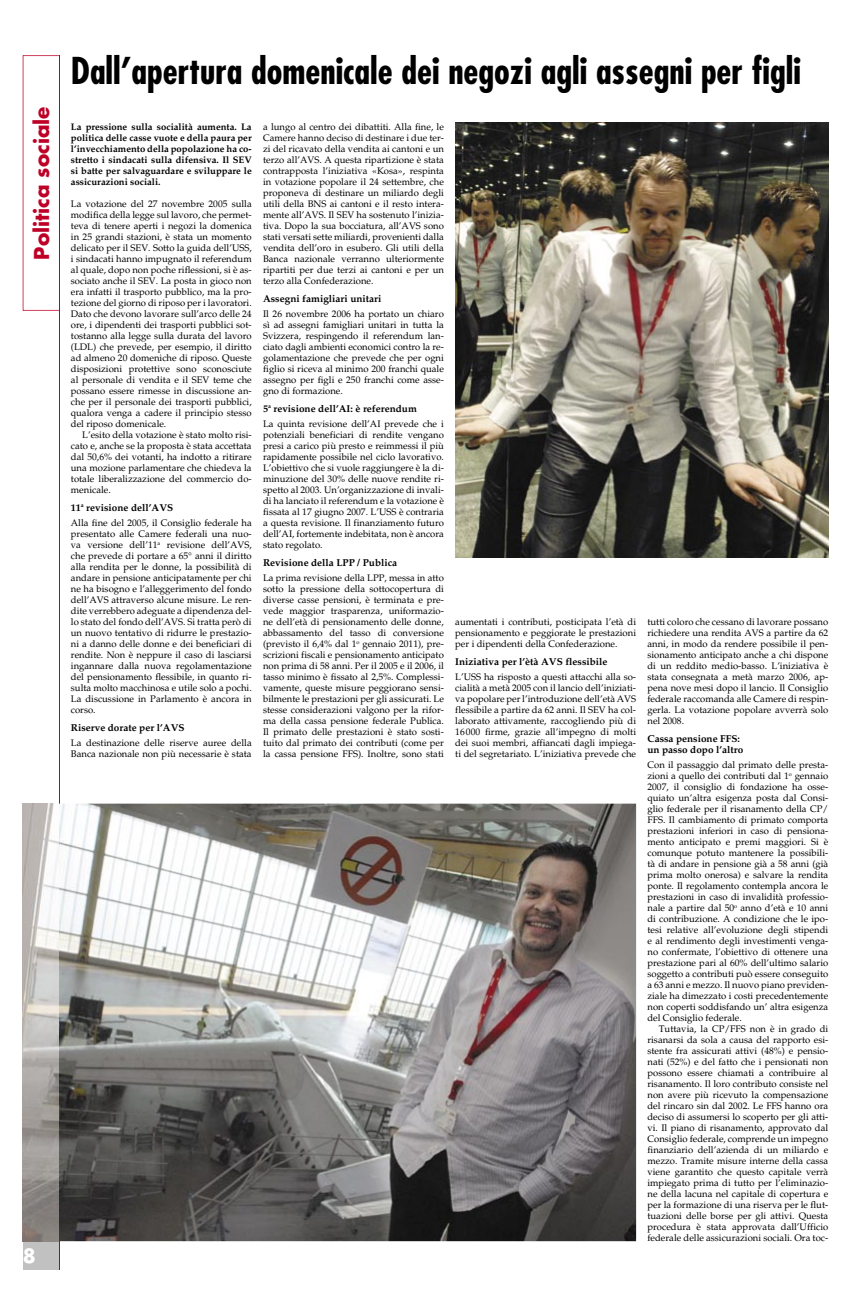
<style>
.page{position:relative;width:851px;height:1309px;background:#fff}
.page>*{position:absolute;margin:0;border:0;box-sizing:border-box;transform-origin:0 0}
.t1{font:700 condensed 36px "Futura";color:#000}
.t2{font:700 20px "Futura";color:#be0027}
.t3{font:700 19px "Futura";color:#fff}
.t4{font:700 10px/11px "Palatino";color:#000}
.t5{font:9.5px/11px "Palatino";color:#000;text-align:justify}
.t6{font:700 9.5px/11px "Palatino";color:#000;text-align:justify}
</style>
<div class="page">
<div style="left:23px;top:1240px;width:37px;height:29px;background:#c1c1c1"></div>
<hr style="left:59px;top:55px;width:1px;height:1214px;background:#be0027">
<svg style="left:23px;top:55px;width:36px;height:255px"></svg>
<img style="left:455px;top:122px;width:373px;height:435px">
<img style="left:59px;top:803px;width:577px;height:437px">
<img style="left:23px;top:803px;width:36px;height:437px">
<h2 class="t2" style="left:28px;top:259px;width:155px;rotate:-90deg">Politica sociale</h2>
<h3 class="t3" style="left:23px;top:1242px;width:15px">8</h3>
<h1 class="t1" style="left:71px;top:48px;width:731px">Dall’apertura domenicale dei negozi agli assegni per figli</h1>
<p class="t5" style="left:263px;top:121px;width:182px">a lungo al centro dei dibattiti. Alla fine, le Camere hanno deciso di destinare i due ter&shy;zi del ricavato della vendita ai cantoni e un terzo all’AVS. A questa ripartizione è stata contrapposta l’iniziativa «Kosa», respinta in votazione popolare il 24 settembre, che proponeva di destinare un miliardo degli utili della BNS ai cantoni e il resto intera&shy;mente all’AVS. Il SEV ha sostenuto l’inizia&shy;tiva. Dopo la sua bocciatura, all’AVS sono stati versati sette miliardi, provenienti dalla vendita dell’oro in esubero. Gli utili della Banca nazionale verranno ulteriormente ripartiti per due terzi ai cantoni e per un terzo alla Confederazione.</p>
<p class="t4" style="left:263px;top:293px;width:120px">Assegni famigliari unitari</p>
<p class="t5" style="left:263px;top:308px;width:182px">Il 26 novembre 2006 ha portato un chiaro sì ad assegni famigliari unitari in tutta la Svizzera, respingendo il referendum lan&shy;ciato dagli ambienti economici contro la re&shy;golamentazione che prevede che per ogni figlio si riceva al minimo 200 franchi quale assegno per figli e 250 franchi come asse&shy;gno di formazione.</p>
<p class="t4" style="left:263px;top:403px;width:155px">5<sup>a</sup> revisione dell’AI: è referendum</p>
<p class="t5" style="left:263px;top:418px;width:182px">La quinta revisione dell’AI prevede che i potenziali beneficiari di rendite vengano presi a carico più presto e reimmessi il più rapidamente possibile nel ciclo lavorativo.<br>L’obiettivo che si vuole raggiungere è la di&shy;minuzione del 30% delle nuove rendite ri&shy;spetto al 2003. Un’organizzazione di invali&shy;di ha lanciato il referendum e la votazione è fissata al 17 giugno 2007. L’USS è contraria a questa revisione. Il finanziamento futuro dell’AI, fortemente indebitata, non è ancora stato regolato.</p>
<p class="t4" style="left:263px;top:557px;width:136px">Revisione della LPP / Publica</p>
<p class="t5" style="left:263px;top:572px;width:182px">La prima revisione della LPP, messa in atto sotto la pressione della sottocopertura di diverse casse pensioni, è terminata e pre&shy;vede maggior trasparenza, uniformazio&shy;ne dell’età di pensionamento delle donne, abbassamento del tasso di conversione (previsto il 6,4% dal 1<sup>o</sup> gennaio 2011), pre&shy;scrizioni fiscali e pensionamento anticipato non prima di 58 anni. Per il 2005 e il 2006, il tasso minimo è fissato al 2,5%. Complessi&shy;vamente, queste misure peggiorano sensi&shy;bilmente le prestazioni per gli assicurati. Le stesse considerazioni valgono per la rifor&shy;ma della cassa pensione federale Publica.<br>Il primato delle prestazioni è stato sosti&shy;tuito dal primato dei contributi (come per la cassa pensione FFS). Inoltre, sono stati</p>
<p class="t6" style="left:71px;top:121px;width:182px">La pressione sulla socialità aumenta. La politica delle casse vuote e della paura per l’invecchiamento della popolazione ha co&shy;stretto i sindacati sulla difensiva. Il SEV si batte per salvaguardare e sviluppare le assicurazioni sociali.</p>
<p class="t5" style="left:71px;top:198px;width:182px">La votazione del 27 novembre 2005 sulla modifica della legge sul lavoro, che permet&shy;teva di tenere aperti i negozi la domenica in 25 grandi stazioni, è stata un momento delicato per il SEV. Sotto la guida dell’USS, i sindacati hanno impugnato il referendum al quale, dopo non poche riflessioni, si è as&shy;sociato anche il SEV. La posta in gioco non era infatti il trasporto pubblico, ma la pro&shy;tezione del giorno di riposo per i lavoratori.<br>Dato che devono lavorare sull’arco delle 24 ore, i dipendenti dei trasporti pubblici sot&shy;tostanno alla legge sulla durata del lavoro (LDL) che prevede, per esempio, il diritto ad almeno 20 domeniche di riposo. Queste disposizioni protettive sono sconosciute al personale di vendita e il SEV teme che possano essere rimesse in discussione an&shy;che per il personale dei trasporti pubblici, qualora venga a cadere il principio stesso del riposo domenicale.</p>
<p class="t5" style="left:71px;top:429px;width:182px;text-indent:11px">L’esito della votazione è stato molto risi&shy;cato e, anche se la proposta è stata accettata dal 50,6% dei votanti, ha indotto a ritirare una mozione parlamentare che chiedeva la totale liberalizzazione del commercio do&shy;menicale.</p>
<p class="t4" style="left:71px;top:502px;width:104px">11<sup>a</sup> revisione dell’AVS</p>
<p class="t5" style="left:71px;top:517px;width:182px">Alla fine del 2005, il Consiglio federale ha presentato alle Camere federali una nuo&shy;va versione dell’11<sup>a</sup> revisione dell’AVS, che prevede di portare a 65° anni il diritto alla rendita per le donne, la possibilità di andare in pensione anticipatamente per chi ne ha bisogno e l’alleggerimento del fondo dell’AVS attraverso alcune misure. Le ren&shy;dite verrebbero adeguate a dipendenza del&shy;lo stato del fondo dell’AVS. Si tratta però di un nuovo tentativo di ridurre le prestazio&shy;ni a danno delle donne e dei beneficiari di rendite. Non è neppure il caso di lasciarsi ingannare dalla nuova regolamentazione del pensionamento flessibile, in quanto ri&shy;sulta molto macchinosa e utile solo a pochi.<br>La discussione in Parlamento è ancora in corso.</p>
<p class="t4" style="left:71px;top:722px;width:115px">Riserve dorate per l’AVS</p>
<p class="t5" style="left:71px;top:737px;width:182px">La destinazione delle riserve auree della<br>Banca nazionale non più necessarie è stata</p>
<p class="t5" style="left:647px;top:616px;width:182px">tutti coloro che cessano di lavorare possano richiedere una rendita AVS a partire da 62 anni, in modo da rendere possibile il pen&shy;sionamento anticipato anche a chi dispone di un reddito medio-basso. L’iniziativa è stata consegnata a metà marzo 2006, ap&shy;pena nove mesi dopo il lancio. Il Consiglio federale raccomanda alle Camere di respin&shy;gerla. La votazione popolare avverrà solo nel 2008.</p>
<p class="t4" style="left:647px;top:733px;width:97px">Cassa pensione FFS: un passo dopo l’altro</p>
<p class="t5" style="left:647px;top:759px;width:182px">Con il passaggio dal primato delle presta&shy;zioni a quello dei contributi dal 1<sup>o</sup> gennaio 2007, il consiglio di fondazione ha osse&shy;quiato un’altra esigenza posta dal Consi&shy;glio federale per il risanamento della CP/ FFS. Il cambiamento di primato comporta prestazioni inferiori in caso di pensiona&shy;mento anticipato e premi maggiori. Si è comunque potuto mantenere la possibili&shy;tà di andare in pensione già a 58 anni (già prima molto onerosa) e salvare la rendita ponte. Il regolamento contempla ancora le prestazioni in caso di invalidità professio&shy;nale a partire dal 50<sup>o</sup> anno d’età e 10 anni di contribuzione. A condizione che le ipo&shy;tesi relative all’evoluzione degli stipendi e al rendimento degli investimenti venga&shy;no confermate, l’obiettivo di ottenere una prestazione pari al 60% dell’ultimo salario soggetto a contributi può essere conseguito a 63 anni e mezzo. Il nuovo piano previden&shy;ziale ha dimezzato i costi precedentemente non coperti soddisfando un’ altra esigenza del Consiglio federale.</p>
<p class="t5" style="left:647px;top:1023px;width:182px;text-indent:11px">Tuttavia, la CP/FFS non è in grado di risanarsi da sola a causa del rapporto esi&shy;stente fra assicurati attivi (48%) e pensio&shy;nati (52%) e del fatto che i pensionati non possono essere chiamati a contribuire al risanamento. Il loro contributo consiste nel non avere più ricevuto la compensazione del rincaro sin dal 2002. Le FFS hanno ora deciso di assumersi lo scoperto per gli atti&shy;vi. Il piano di risanamento, approvato dal Consiglio federale, comprende un impegno finanziario dell’azienda di un miliardo e mezzo. Tramite misure interne della cassa viene garantito che questo capitale verrà impiegato prima di tutto per l’eliminazio&shy;ne della lacuna nel capitale di copertura e per la formazione di una riserva per le flut&shy;tuazioni delle borse per gli attivi. Questa procedura è stata approvata dall’Ufficio federale delle assicurazioni sociali. Ora toc-</p>
<p class="t5" style="left:455px;top:616px;width:182px">aumentati i contributi, posticipata l’età di pensionamento e peggiorate le prestazioni per i dipendenti della Confederazione.</p>
<p class="t4" style="left:455px;top:656px;width:154px">Iniziativa per l’ètà AVS flessibile</p>
<p class="t5" style="left:455px;top:671px;width:182px">L’USS ha risposto a questi attacchi alla so&shy;cialità a metà 2005 con il lancio dell’iniziati&shy;va popolare per l’introduzione dell’età AVS flessibile a partire da 62 anni. Il SEV ha col&shy;laborato attivamente, raccogliendo più di 16 000 firme, grazie all’impegno di molti dei suoi membri, affiancati dagli impiega&shy;ti del segretariato. L’iniziativa prevede che</p>
</div>
